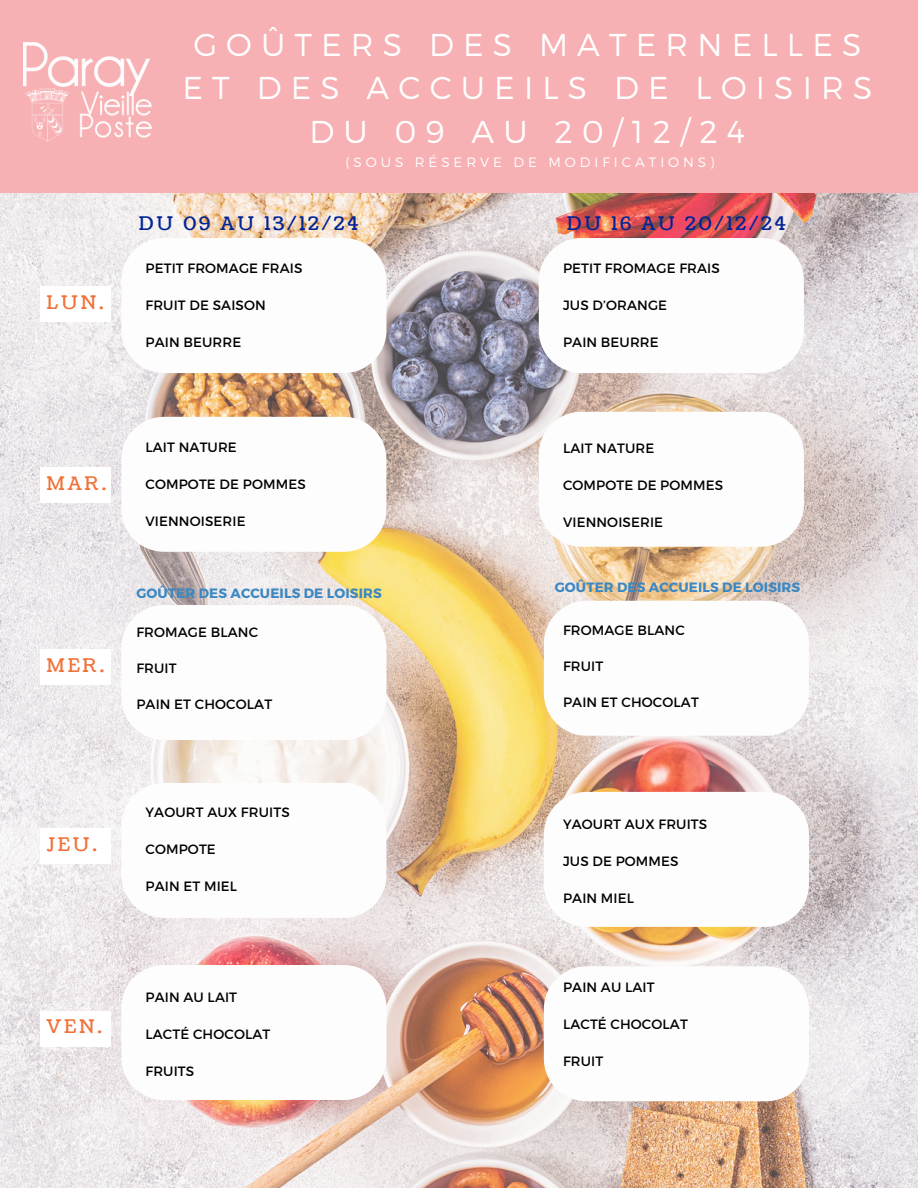
<style>
.page{position:relative;width:918px;height:1188px;background:#fff}
.page>*{position:absolute;margin:0;border:0;box-sizing:border-box;transform-origin:0 0}
.t1{font:300 31.5px/43.8px "Montserrat";letter-spacing:.29em;color:#fff;text-align:center}
.t2{font:18.75px "Coustard";letter-spacing:.15em;color:#002495}
.t3{font:18.75px "Coustard";letter-spacing:.15em;color:#f07138}
.t4{font:13.5px "Montserrat";letter-spacing:.01em;color:#000}
.t5{font:700 13.5px "Montserrat";letter-spacing:.01em;color:#3b88c3}
.t6{font:300 13.5px "Montserrat";letter-spacing:.29em;color:#fff}
</style>
<div class="page">
<img style="left:0;top:192px;width:918px;height:996px">
<div style="left:0;top:0;width:918px;height:192px;background:#f7b1b4"></div>
<svg style="left:121px;top:238px;width:265px;height:135px"></svg>
<svg style="left:121px;top:965px;width:265px;height:135px"></svg>
<svg style="left:121px;top:783px;width:265px;height:135px"></svg>
<div style="left:41px;top:467px;width:70px;height:35px;background:#fff"></div>
<div style="left:41px;top:649px;width:70px;height:35px;background:#fff"></div>
<div style="left:41px;top:829px;width:70px;height:35px;background:#fff"></div>
<div style="left:41px;top:287px;width:70px;height:35px;background:#fff"></div>
<div style="left:41px;top:1011px;width:70px;height:36px;background:#fff"></div>
<svg style="left:121px;top:417px;width:265px;height:135px"></svg>
<svg style="left:121px;top:605px;width:265px;height:135px"></svg>
<svg style="left:539px;top:238px;width:265px;height:135px"></svg>
<svg style="left:539px;top:412px;width:265px;height:135px"></svg>
<svg style="left:544px;top:601px;width:265px;height:135px"></svg>
<svg style="left:544px;top:792px;width:265px;height:135px"></svg>
<svg style="left:544px;top:966px;width:265px;height:135px"></svg>
<img style="left:23px;top:42px;width:129px;height:99px">
<h2 class="t3" style="left:46px;top:290px;width:59px">LUN.</h2>
<h2 class="t1" style="left:182px;top:21px;width:691px">GOÛTERS DES MATERNELLES<br>ET DES ACCUEILS DE LOISIRS<br>DU 09 AU 20/12/24</h2>
<h2 class="t6" style="left:346px;top:153px;width:370px">(SOUS RÉSERVE DE MODIFICATIONS)</h2>
<h2 class="t2" style="left:139px;top:211px;width:221px">DU 09 AU 13/12/24</h2>
<p class="t4" style="left:146px;top:260px;width:158px">PETIT FROMAGE FRAIS</p>
<p class="t4" style="left:146px;top:297px;width:122px">FRUIT DE SAISON</p>
<p class="t4" style="left:146px;top:334px;width:97px">PAIN BEURRE</p>
<h3 class="t2" style="left:567px;top:211px;width:220px">DU 16 AU 20/12/24</h3>
<p class="t4" style="left:563px;top:260px;width:158px">PETIT FROMAGE FRAIS</p>
<p class="t4" style="left:563px;top:297px;width:106px">JUS D’ORANGE</p>
<p class="t4" style="left:563px;top:334px;width:97px">PAIN BEURRE</p>
<p class="t3" style="left:46px;top:470px;width:61px">MAR.</p>
<p class="t3" style="left:46px;top:653px;width:59px">MER.</p>
<p class="t4" style="left:146px;top:438px;width:93px">LAIT NATURE</p>
<p class="t4" style="left:146px;top:475px;width:162px">COMPOTE DE POMMES</p>
<p class="t4" style="left:146px;top:512px;width:102px">VIENNOISERIE</p>
<p class="t4" style="left:563px;top:440px;width:93px">LAIT NATURE</p>
<h2 class="t4" style="left:563px;top:477px;width:162px">COMPOTE DE POMMES</h2>
<p class="t4" style="left:563px;top:514px;width:102px">VIENNOISERIE</p>
<p class="t5" style="left:136px;top:584px;width:247px">GOÛTER DES ACCUEILS DE LOISIRS</p>
<p class="t5" style="left:555px;top:579px;width:247px">GOÛTER DES ACCUEILS DE LOISIRS</p>
<p class="t4" style="left:136px;top:623px;width:123px">FROMAGE BLANC</p>
<p class="t4" style="left:136px;top:659px;width:42px">FRUIT</p>
<p class="t4" style="left:136px;top:695px;width:137px">PAIN ET CHOCOLAT</p>
<p class="t4" style="left:563px;top:621px;width:123px">FROMAGE BLANC</p>
<p class="t4" style="left:563px;top:657px;width:42px">FRUIT</p>
<p class="t4" style="left:563px;top:693px;width:137px">PAIN ET CHOCOLAT</p>
<h2 class="t3" style="left:46px;top:832px;width:52px">JEU.</h2>
<h2 class="t3" style="left:46px;top:1014px;width:57px">VEN.</h2>
<p class="t4" style="left:146px;top:804px;width:146px">YAOURT AUX FRUITS</p>
<h2 class="t4" style="left:146px;top:841px;width:72px">COMPOTE</h2>
<p class="t4" style="left:146px;top:878px;width:93px">PAIN ET MIEL</p>
<p class="t4" style="left:146px;top:988px;width:93px">PAIN AU LAIT</p>
<p class="t4" style="left:146px;top:1025px;width:126px">LACTÉ CHOCOLAT</p>
<h1 class="t4" style="left:146px;top:1062px;width:50px">FRUITS</h1>
<p class="t4" style="left:563px;top:816px;width:146px">YAOURT AUX FRUITS</p>
<p class="t4" style="left:563px;top:853px;width:117px">JUS DE POMMES</p>
<h3 class="t4" style="left:563px;top:890px;width:73px">PAIN MIEL</h3>
<p class="t4" style="left:563px;top:979px;width:93px">PAIN AU LAIT</p>
<p class="t4" style="left:563px;top:1016px;width:126px">LACTÉ CHOCOLAT</p>
<p class="t4" style="left:563px;top:1053px;width:42px">FRUIT</p>
</div>
